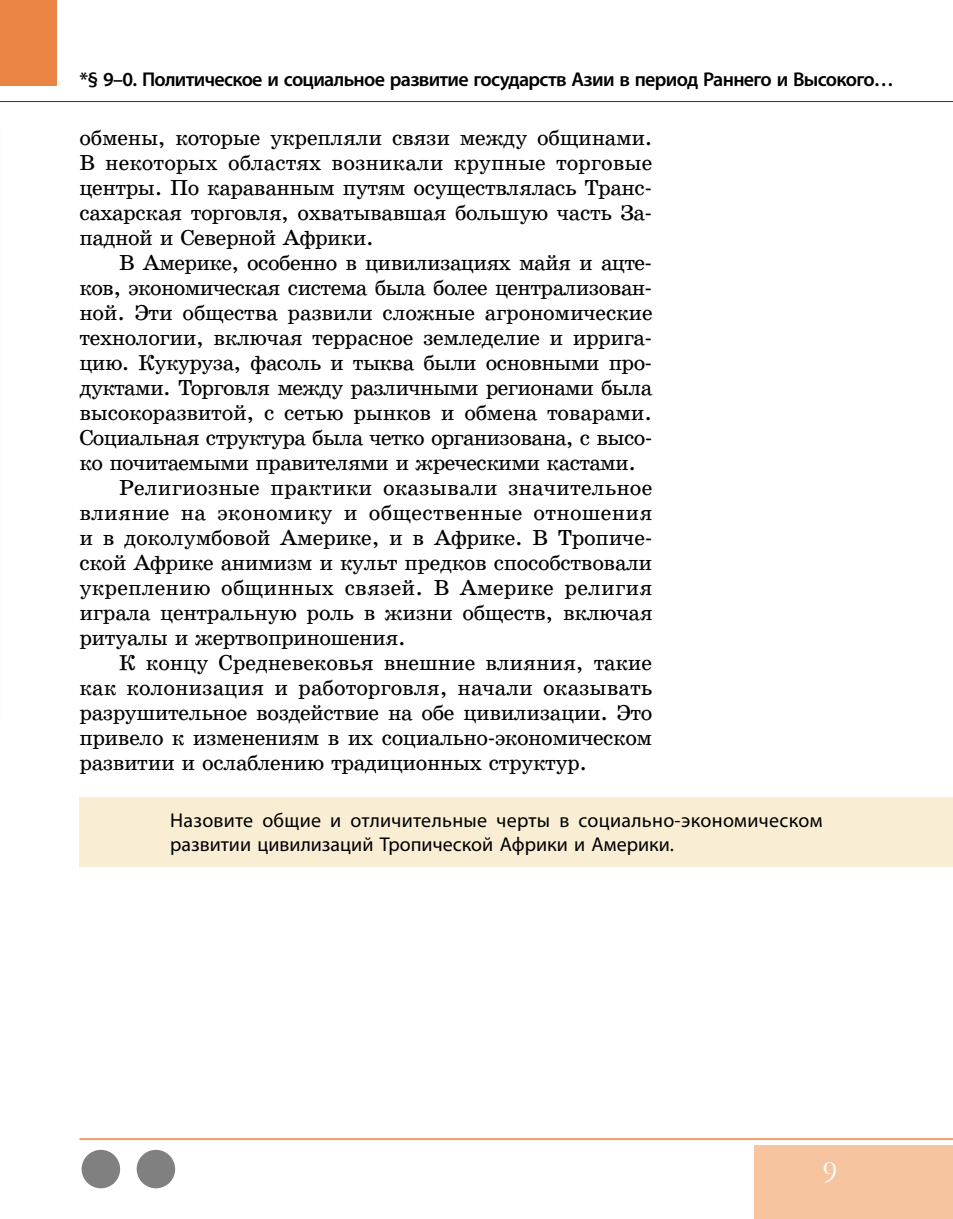
<style>
.page{position:relative;width:953px;height:1219px;background:#fff}
.page>*{position:absolute;margin:0;border:0;box-sizing:border-box;transform-origin:0 0}
.t1{font:32px "Garamond";color:#fff}
.t2{font:22px/25px "School Book Web";letter-spacing:-.02em;color:#000;text-align:justify}
.t3{font:22px "School Book Web";letter-spacing:.005em;color:#000}
.t4{font:22px "School Book Web";color:#000}
.t5{font:22px "School Book Web";letter-spacing:.01em;color:#000}
.t6{font:20px/24px "Myriad Pro";letter-spacing:.005em;color:#000}
.t7{font:600 20px "Myriad Pro";letter-spacing:-.035em;color:#000}
</style>
<div class="page">
<hr style="left:0;top:101px;width:952px;height:1px;background:#000">
<div style="left:0;top:0;width:57px;height:86px;background:#e98442"></div>
<div style="left:754px;top:1145px;width:198px;height:74px;background:#f6c49f"></div>
<div style="left:82px;top:1150px;width:38px;height:38px;background:#808080;border-radius:50%"></div>
<div style="left:137px;top:1150px;width:38px;height:38px;background:#808080;border-radius:50%"></div>
<hr style="left:79px;top:1138px;width:873px;height:2px;background:#e98442">
<div style="left:79px;top:797px;width:873px;height:70px;background:#f9edd4"></div>
<p class="t7" style="left:79px;top:67px;width:816px">*§ 9–0. Политическое и социальное развитие государств Азии в период Раннего и Высокого…</p>
<p class="t2" style="left:79px;top:126px;width:574px">обмены, которые укрепляли связи между общинами.<br>В некоторых областях возникали крупные торговые центры. По караванным путям осуществлялась Транс&shy;сахарская торговля, охватывавшая большую часть За&shy;падной и Северной Африки.</p>
<p class="t2" style="left:119px;top:251px;width:534px">В Америке, особенно в цивилизациях майя и ацте-</p>
<p class="t2" style="left:79px;top:276px;width:574px">ков, экономическая система была более централизован-</p>
<p class="t2" style="left:79px;top:301px;width:574px">ной. Эти общества развили сложные агрономические</p>
<p class="t2" style="left:79px;top:326px;width:574px">технологии, включая террасное земледелие и иррига-</p>
<p class="t2" style="left:79px;top:351px;width:574px">цию. Кукуруза, фасоль и тыква были основными про-</p>
<p class="t2" style="left:79px;top:376px;width:574px">дуктами. Торговля между различными регионами была</p>
<p class="t2" style="left:79px;top:401px;width:574px">высокоразвитой, с сетью рынков и обмена товарами.</p>
<p class="t2" style="left:79px;top:426px;width:574px">Социальная структура была четко организована, с высо-</p>
<p class="t2" style="left:79px;top:451px;width:558px">ко почитаемыми правителями и жреческими кастами.</p>
<p class="t3" style="left:119px;top:475px;width:535px">Религиозные практики оказывали значительное</p>
<p class="t5" style="left:79px;top:500px;width:574px">влияние на экономику и общественные отношения</p>
<p class="t2" style="left:79px;top:525px;width:574px">и в доколумбовой Америке, и в Африке. В Тропиче-</p>
<p class="t2" style="left:79px;top:550px;width:574px">ской Африке анимизм и культ предков способствовали</p>
<p class="t3" style="left:79px;top:575px;width:574px">укреплению общинных связей. В Америке религия</p>
<p class="t2" style="left:79px;top:600px;width:574px">играла центральную роль в жизни обществ, включая</p>
<p class="t2" style="left:79px;top:625px;width:328px">ритуалы и жертвоприношения.</p>
<p class="t2" style="left:119px;top:650px;width:534px">К концу Средневековья внешние влияния, такие</p>
<p class="t4" style="left:79px;top:675px;width:574px">как колонизация и работорговля, начали оказывать</p>
<p class="t2" style="left:79px;top:700px;width:574px">разрушительное воздействие на обе цивилизации. Это</p>
<p class="t2" style="left:79px;top:725px;width:574px">привело к изменениям в их социально-экономическом</p>
<p class="t2" style="left:79px;top:750px;width:509px">развитии и ослаблению традиционных структур.</p>
<p class="t6" style="left:170px;top:808px;width:653px">Назовите общие и отличительные черты в социально-экономическом развитии цивилизаций Тропической Африки и Америки.</p>
<h1 class="t1" style="left:822px;top:1150px;width:17px">9</h1>
</div>
